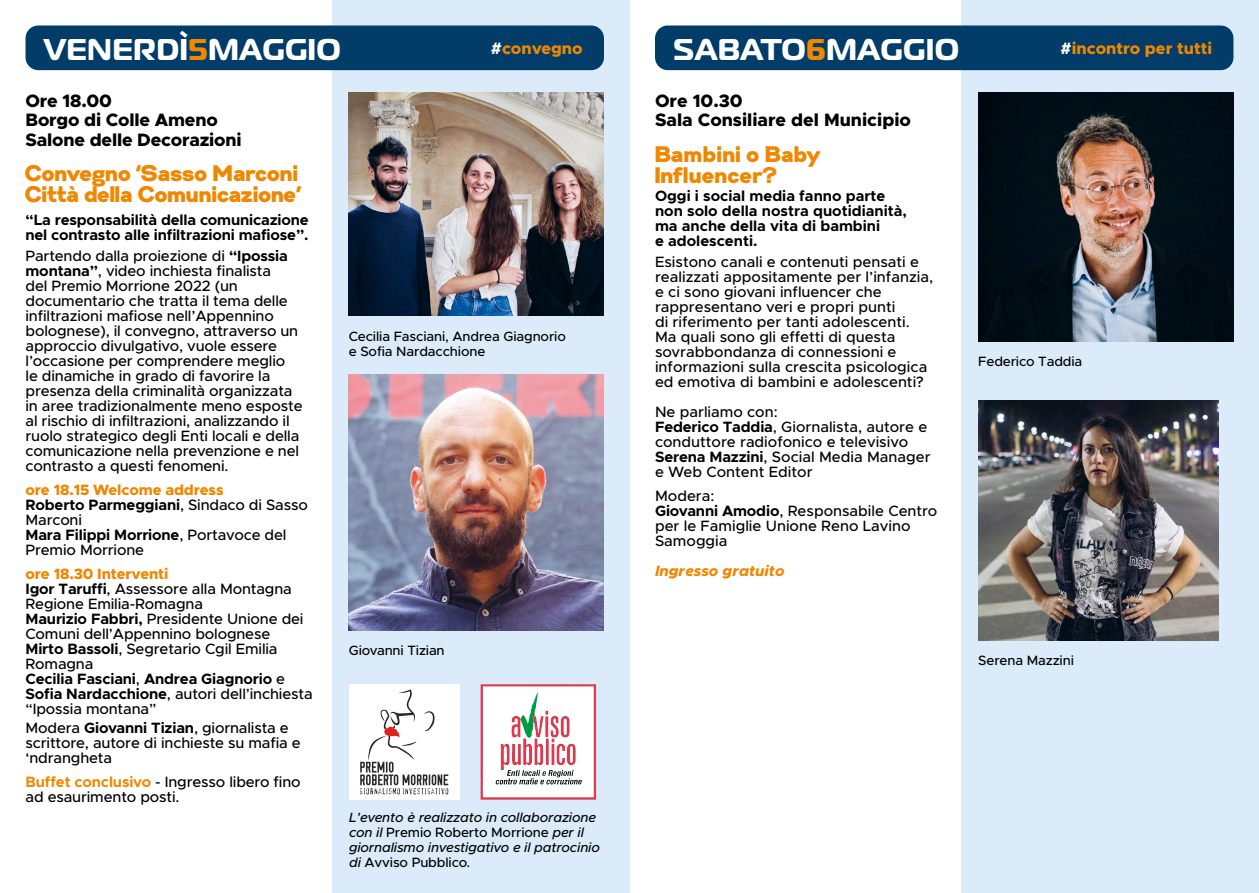
<style>
.page{position:relative;width:1259px;height:893px;background:#fff}
.page>*{position:absolute;margin:0;border:0;box-sizing:border-box;transform-origin:0 0}
.t1{font:700 30px "Magistral";letter-spacing:.01em;color:#fff}
.t2{font:22.5px/21px "Gabriel Sans Black";letter-spacing:-.01em;color:#f08700}
.t3{font:800 18px "Metropolis";letter-spacing:-.01em;color:#000}
.t4{font:800 16.5px "Metropolis";color:#f08700}
.t5{font:500 15px/15px "Metropolis";letter-spacing:-.01em;color:#000}
.t6{font:700 15px/15px "Metropolis";letter-spacing:-.01em;color:#000}
.t7{font:800 15px "Metropolis";letter-spacing:-.01em;color:#f08700}
.t8{font:italic 800 15px "Metropolis";color:#f08700}
.t9{font:500 13.5px "Metropolis";letter-spacing:-.01em;color:#000}
.t10{font:italic 500 13.5px/15px "Metropolis";letter-spacing:-.01em;color:#000}
.s1{color:#f08700}
.s2{font-weight:700}
.s3{font-weight:500}
.s4{font-weight:700;color:#f08700}
.s5{color:#fff}
.s6{font-style:normal}
.s7{font-style:italic}
</style>
<div class="page">
<div style="left:332px;top:0;width:297px;height:893px;background:#dbebf9"></div>
<div style="left:961px;top:0;width:298px;height:893px;background:#dbebf9"></div>
<div style="left:26px;top:26px;width:578px;height:44px;background:#023d69;border-radius:13px"></div>
<div style="left:655px;top:26px;width:578px;height:44px;background:#023d69;border-radius:13px"></div>
<img style="left:349px;top:92px;width:255px;height:223px">
<img style="left:349px;top:375px;width:255px;height:255px">
<img style="left:978px;top:92px;width:255px;height:249px">
<img style="left:978px;top:401px;width:240px;height:240px">
<svg style="left:480px;top:684px;width:116px;height:116px;background:#ecd2d4"></svg>
<div style="left:349px;top:684px;width:110px;height:116px;background:#fff"></div>
<svg style="left:360px;top:689px;width:88px;height:105px"></svg>
<p class="t1" style="left:44px;top:30px;width:299px">VENERDÌ<span class="s1">5</span>MAGGIO</p>
<p class="t1" style="left:673px;top:30px;width:287px">SABATO<span class="s1">6</span>MAGGIO</p>
<p class="t3" style="left:26px;top:89px;width:88px">Ore 18.00</p>
<p class="t3" style="left:26px;top:109px;width:194px">Borgo di Colle Ameno</p>
<p class="t3" style="left:26px;top:128px;width:218px">Salone delle Decorazioni</p>
<p class="t2" style="left:26px;top:163px;width:278px">Convegno ‘Sasso Marconi<br>Città della Comunicazione’</p>
<p class="t6" style="left:26px;top:212px;width:285px">“La responsabilità della comunicazione nel contrasto alle infiltrazioni mafiose”.</p>
<p class="t5" style="left:26px;top:248px;width:279px">Partendo dalla proiezione di <span class="s2">“Ipossia montana”</span>, video inchiesta finalista<br>del Premio Morrione 2022 (un documentario che tratta il tema delle infiltrazioni mafiose nell’Appennino bolognese), il convegno, attraverso un approccio divulgativo, vuole essere l’occasione per comprendere meglio<br>le dinamiche in grado di favorire la presenza della criminalità organizzata in aree tradizionalmente meno esposte al rischio di infiltrazioni, analizzando il ruolo strategico degli Enti locali e della comunicazione nella prevenzione e nel contrasto a questi fenomeni.</p>
<p class="t7" style="left:26px;top:480px;width:199px">ore 18.15 Welcome address</p>
<p class="t5" style="left:26px;top:497px;width:284px"><span class="s2">Roberto Parmeggiani</span>, Sindaco di Sasso<br>Marconi</p>
<p class="t5" style="left:26px;top:527px;width:262px"><span class="s2">Mara Filippi Morrione</span>, Portavoce del<br>Premio Morrione</p>
<p class="t7" style="left:26px;top:564px;width:144px">ore 18.30 Interventi</p>
<p class="t5" style="left:26px;top:581px;width:268px"><span class="s2">Igor Taruffi</span>, Assessore alla Montagna<br>Regione Emilia-Romagna</p>
<p class="t5" style="left:26px;top:611px;width:279px"><span class="s2">Maurizio Fabbri,</span> Presidente Unione dei<br>Comuni dell’Appennino bolognese</p>
<p class="t5" style="left:26px;top:641px;width:253px"><span class="s2">Mirto Bassoli</span>, Segretario Cgil Emilia<br>Romagna</p>
<p class="t6" style="left:26px;top:671px;width:289px">Cecilia Fasciani<span class="s3">,</span> Andrea Giagnorio <span class="s3">e<br></span>Sofia Nardacchione<span class="s3">, autori dell’inchiesta “Ipossia montana”</span></p>
<p class="t5" style="left:26px;top:720px;width:277px">Modera <span class="s2">Giovanni Tizian</span>, giornalista e scrittore, autore di inchieste su mafia e ‘ndrangheta</p>
<p class="t5" style="left:26px;top:774px;width:277px"><span class="s4">Buffet conclusivo</span> - Ingresso libero fino ad esaurimento posti.</p>
<p class="t4" style="left:491px;top:38px;width:93px"><span class="s5">#</span>convegno</p>
<p class="t4" style="left:1060px;top:38px;width:153px"><span class="s5">#</span>incontro per tutti</p>
<p class="t3" style="left:655px;top:89px;width:89px">Ore 10.30</p>
<p class="t3" style="left:655px;top:109px;width:257px">Sala Consiliare del Municipio</p>
<p class="t2" style="left:655px;top:143px;width:167px">Bambini o Baby<br>Influencer?</p>
<p class="t6" style="left:655px;top:188px;width:232px">Oggi i social media fanno parte</p>
<p class="t6" style="left:655px;top:203px;width:253px">non solo della nostra quotidianità,</p>
<p class="t6" style="left:655px;top:218px;width:227px">ma anche della vita di bambini</p>
<p class="t6" style="left:655px;top:233px;width:104px">e adolescenti.</p>
<p class="t5" style="left:655px;top:254px;width:280px">Esistono canali e contenuti pensati e realizzati appositamente per l’infanzia, e ci sono giovani influencer che rappresentano veri e propri punti<br>di riferimento per tanti adolescenti.<br>Ma quali sono gli effetti di questa sovrabbondanza di connessioni e informazioni sulla crescita psicologica ed emotiva di bambini e adolescenti?</p>
<p class="t5" style="left:655px;top:404px;width:124px">Ne parliamo con:</p>
<p class="t5" style="left:655px;top:419px;width:274px"><span class="s2">Federico Taddia</span>, Giornalista, autore e conduttore radiofonico e televisivo</p>
<p class="t5" style="left:655px;top:449px;width:277px"><span class="s2">Serena Mazzini</span>, Social Media Manager</p>
<p class="t5" style="left:655px;top:464px;width:159px">e Web Content Editor</p>
<p class="t5" style="left:655px;top:488px;width:61px">Modera:</p>
<p class="t5" style="left:655px;top:503px;width:284px"><span class="s2">Giovanni Amodio</span>, Responsabile Centro per le Famiglie Unione Reno Lavino<br>Samoggia</p>
<p class="t8" style="left:655px;top:561px;width:131px">Ingresso gratuito</p>
<p class="t9" style="left:349px;top:328px;width:219px">Cecilia Fasciani, Andrea Giagnorio</p>
<p class="t9" style="left:349px;top:343px;width:138px">e Sofia Nardacchione</p>
<p class="t9" style="left:978px;top:353px;width:106px">Federico Taddia</p>
<p class="t9" style="left:349px;top:641px;width:97px">Giovanni Tizian</p>
<p class="t9" style="left:978px;top:652px;width:97px">Serena Mazzini</p>
<p class="t10" style="left:349px;top:810px;width:252px">L’evento è realizzato in collaborazione con il <span class="s6">Premio Roberto Morrione</span> per il giornalismo investigativo e il patrocinio</p>
<p class="t9" style="left:349px;top:854px;width:123px"><span class="s7">di</span> Avviso Pubblico<span class="s7">.</span></p>
</div>
